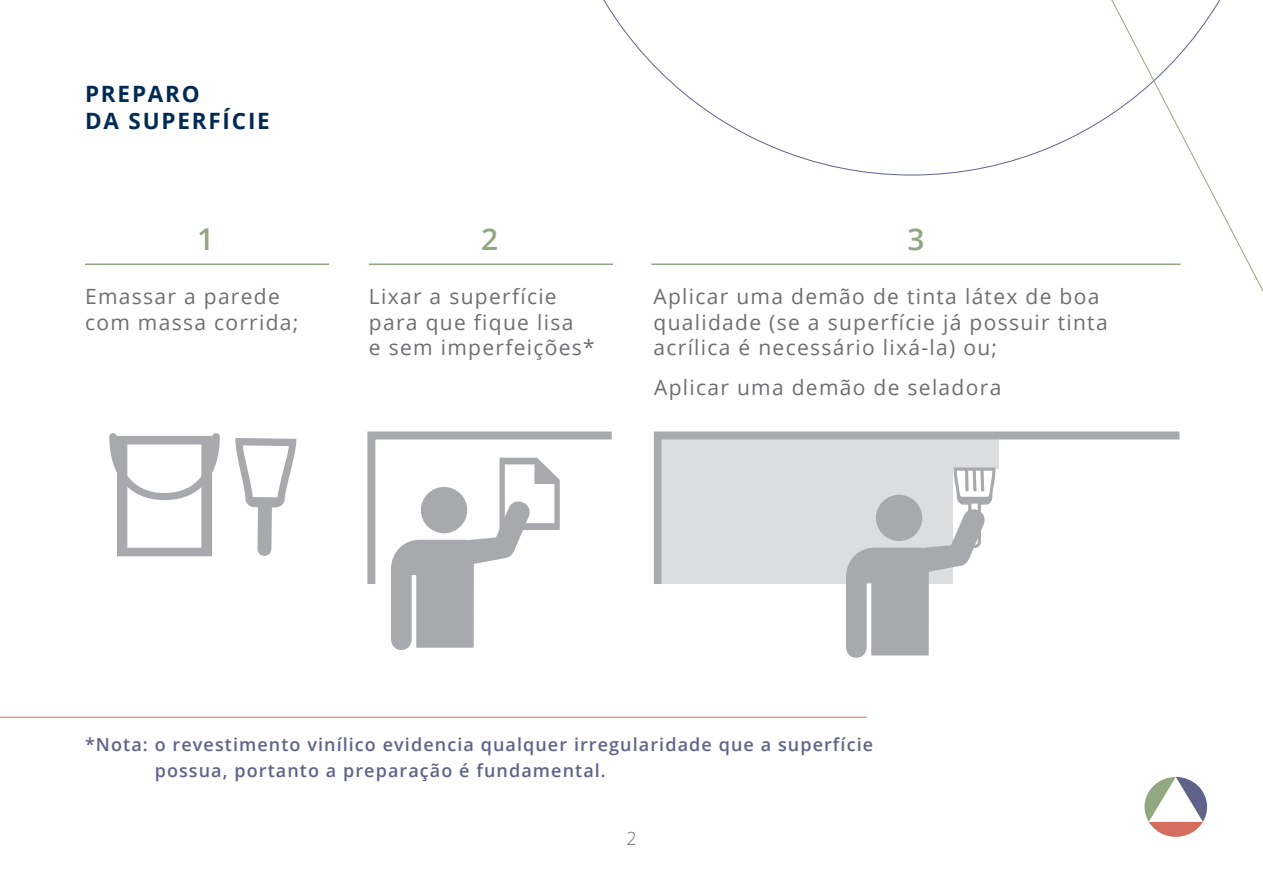
<style>
.page{position:relative;width:1263px;height:893px;background:#fff}
.page>*{position:absolute;margin:0;border:0;box-sizing:border-box;transform-origin:0 0}
.t1{font:600 30px "Open Sans";color:#92a880}
.t2{font:700 22.5px/27px "Open Sans";letter-spacing:.08em;color:#002b54}
.t3{font:21px/25.5px "Open Sans";letter-spacing:.06em;color:#6d6e71}
.t4{font:600 18px/25.5px "Open Sans";letter-spacing:.06em;color:#606389}
.t5{font:300 18px "Open Sans";color:#6d6e71}
</style>
<div class="page">
<hr style="left:0;top:717px;width:867px;height:1px;background:#d56d5f">
<svg style="left:1144px;top:777px;width:63px;height:60px"></svg>
<svg style="left:653px;top:431px;width:411px;height:153px"></svg>
<hr style="left:85px;top:263px;width:244px;height:2px;background:#92a880">
<hr style="left:651px;top:263px;width:529px;height:2px;background:#92a880">
<hr style="left:369px;top:263px;width:244px;height:2px;background:#92a880">
<svg style="left:367px;top:431px;width:245px;height:219px"></svg>
<svg style="left:109px;top:433px;width:111px;height:123px"></svg>
<svg style="left:235px;top:438px;width:61px;height:118px"></svg>
<svg style="left:846px;top:467px;width:149px;height:191px"></svg>
<svg style="left:603px;top:0;width:461px;height:175px"></svg>
<svg style="left:1064px;top:0;width:199px;height:440px"></svg>
<p class="t2" style="left:85px;top:80px;width:186px">PREPARO<br>DA SUPERFÍCIE</p>
<h1 class="t1" style="left:197px;top:219px;width:19px">1</h1>
<h1 class="t1" style="left:481px;top:219px;width:19px">2</h1>
<h1 class="t1" style="left:907px;top:219px;width:19px">3</h1>
<p class="t3" style="left:85px;top:283px;width:215px">Emassar a parede com massa corrida;</p>
<p class="t3" style="left:369px;top:283px;width:227px">Lixar a superfície para que fique lisa<br>e sem imperfeições*</p>
<p class="t3" style="left:653px;top:283px;width:456px">Aplicar uma demão de tinta látex de boa qualidade (se a superfície já possuir tinta acrílica é necessário lixá-la) ou;</p>
<p class="t3" style="left:654px;top:374px;width:349px">Aplicar uma demão de seladora</p>
<p class="t4" style="left:155px;top:732px;width:720px;text-indent:-70px">*Nota: o revestimento vinílico evidencia qualquer irregularidade que a superfície possua, portanto a preparação é fundamental.</p>
<p class="t5" style="left:626px;top:826px;width:12px">2</p>
</div>
